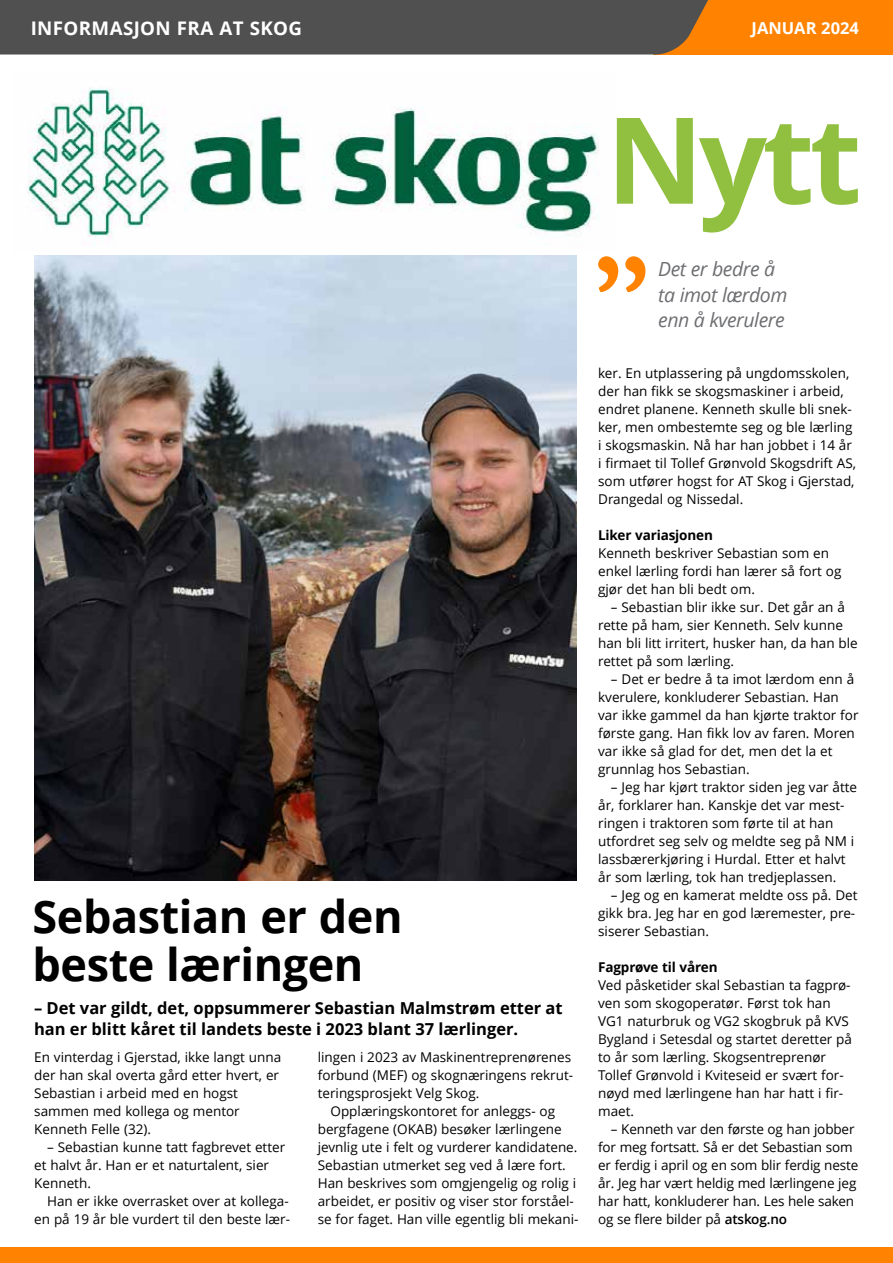
<style>
.page{position:relative;width:893px;height:1263px;background:#fff}
.page>*{position:absolute;margin:0;border:0;box-sizing:border-box;transform-origin:0 0}
.t1{font:700 120px "Open Sans";color:#91c041}
.t2{font:700 45px/48px "Open Sans";letter-spacing:-.01em;color:#000}
.t3{font:italic 19.5px/25.5px "Open Sans";letter-spacing:-.025em;color:#6d6e71}
.t4{font:700 18.75px "Open Sans";letter-spacing:.02em;color:#fff}
.t5{font:700 16.5px/21px "Open Sans";color:#000}
.t6{font:700 16.5px "Open Sans";color:#fff}
.t7{font:13.5px/18px "Open Sans";color:#000}
.t8{font:700 13.5px "Open Sans";letter-spacing:-.01em;color:#000}
.s1{font-weight:600}
</style>
<div class="page">
<div style="left:654px;top:0;width:239px;height:55px;background:#ff8300"></div>
<img style="left:27px;top:88px;width:572px;height:157px">
<img style="left:34px;top:256px;width:543px;height:624px">
<div style="left:0;top:0;width:708px;height:55px;background:#515050"></div>
<div style="left:0;top:1247px;width:893px;height:16px;background:#ff8300"></div>
<svg style="left:598px;top:256px;width:47px;height:36px"></svg>
<h3 class="t4" style="left:31px;top:14px;width:273px">INFORMASJON FRA AT SKOG</h3>
<p class="t6" style="left:752px;top:17px;width:109px">JANUAR 2024</p>
<h2 class="t2" style="left:33px;top:891px;width:372px">Sebastian er den beste læringen</h2>
<p class="t5" style="left:34px;top:997px;width:530px">– Det var gildt, det, oppsummerer Sebastian Malmstrøm etter at han er blitt kåret til landets beste i 2023 blant 37 lærlinger.</p>
<p class="t7" style="left:34px;top:1048px;width:248px">En vinterdag i Gjerstad, ikke langt unna der han skal overta gård etter hvert, er<br>Sebastian i arbeid med en hogst sammen med kollega og mentor<br>Kenneth Felle (32).</p>
<p class="t7" style="left:34px;top:1138px;width:252px;text-indent:13px">– Sebastian kunne tatt fagbrevet etter et halvt år. Han er et naturtalent, sier<br>Kenneth.</p>
<p class="t7" style="left:34px;top:1192px;width:257px;text-align:right">Han er ikke overrasket over at kollega&shy;en på 19 år ble vurdert til den beste lær-</p>
<p class="t7" style="left:318px;top:1048px;width:257px">lingen i 2023 av Maskinentreprenørenes forbund (MEF) og skognæringens rekrut&shy;teringsprosjekt Velg Skog.</p>
<p class="t7" style="left:318px;top:1102px;width:262px;text-indent:13px">Opplæringskontoret for anleggs- og bergfagene (OKAB) besøker lærlingene jevnlig ute i felt og vurderer kandidatene.<br>Sebastian utmerket seg ved å lære fort.<br>Han beskrives som omgjengelig og rolig i arbeidet, er positiv og viser stor forståel&shy;se for faget. Han ville egentlig bli mekani-</p>
<h1 class="t1" style="left:606px;top:75px;width:257px">Nytt</h1>
<h3 class="t3" style="left:658px;top:256px;width:131px">Det er bedre å ta imot lærdom enn å kverulere</h3>
<p class="t7" style="left:598px;top:364px;width:259px">ker. En utplassering på ungdomsskolen, der han fikk se skogsmaskiner i arbeid, endret planene. Kenneth skulle bli snek&shy;ker, men ombestemte seg og ble lærling i skogsmaskin. Nå har han jobbet i 14 år i firmaet til Tollef Grønvold Skogsdrift AS, som utfører hogst for AT Skog i Gjerstad, Drangedal og Nissedal.</p>
<p class="t8" style="left:598px;top:526px;width:116px">Liker variasjonen</p>
<p class="t7" style="left:598px;top:544px;width:245px">Kenneth beskriver Sebastian som en enkel lærling fordi han lærer så fort og gjør det han bli bedt om.</p>
<p class="t7" style="left:598px;top:598px;width:261px;text-indent:13px">– Sebastian blir ikke sur. Det går an å rette på ham, sier Kenneth. Selv kunne han bli litt irritert, husker han, da han ble rettet på som lærling.</p>
<p class="t7" style="left:598px;top:670px;width:262px;text-indent:13px">– Det er bedre å ta imot lærdom enn å kverulere, konkluderer Sebastian. Han var ikke gammel da han kjørte traktor for første gang. Han fikk lov av faren. Moren var ikke så glad for det, men det la et grunnlag hos Sebastian.</p>
<p class="t7" style="left:598px;top:778px;width:260px;text-indent:13px">– Jeg har kjørt traktor siden jeg var åtte år, forklarer han. Kanskje det var mest&shy;ringen i traktoren som førte til at han utfordret seg selv og meldte seg på NM i lassbærerkjøring i Hurdal. Etter et halvt år som lærling, tok han tredjeplassen.</p>
<p class="t7" style="left:598px;top:886px;width:261px;text-indent:13px">– Jeg og en kamerat meldte oss på. Det gikk bra. Jeg har en god læremester, pre&shy;siserer Sebastian.</p>
<p class="t8" style="left:598px;top:957px;width:121px">Fagprøve til våren</p>
<p class="t7" style="left:598px;top:976px;width:255px">Ved påsketider skal Sebastian ta fagprø&shy;ven som skogoperatør. Først tok han VG1 naturbruk og VG2 skogbruk på KVS Bygland i Setesdal og startet deretter på to år som lærling. Skogsentreprenør Tollef Grønvold i Kviteseid er svært for&shy;nøyd med lærlingene han har hatt i fir&shy;maet.</p>
<p class="t7" style="left:598px;top:1120px;width:262px;text-indent:13px">– Kenneth var den første og han jobber for meg fortsatt. Så er det Sebastian som er ferdig i april og en som blir ferdig neste år. Jeg har vært heldig med lærlingene jeg har hatt, konkluderer han. Les hele saken og se flere bilder på <span class="s1">atskog.no</span></p>
</div>
